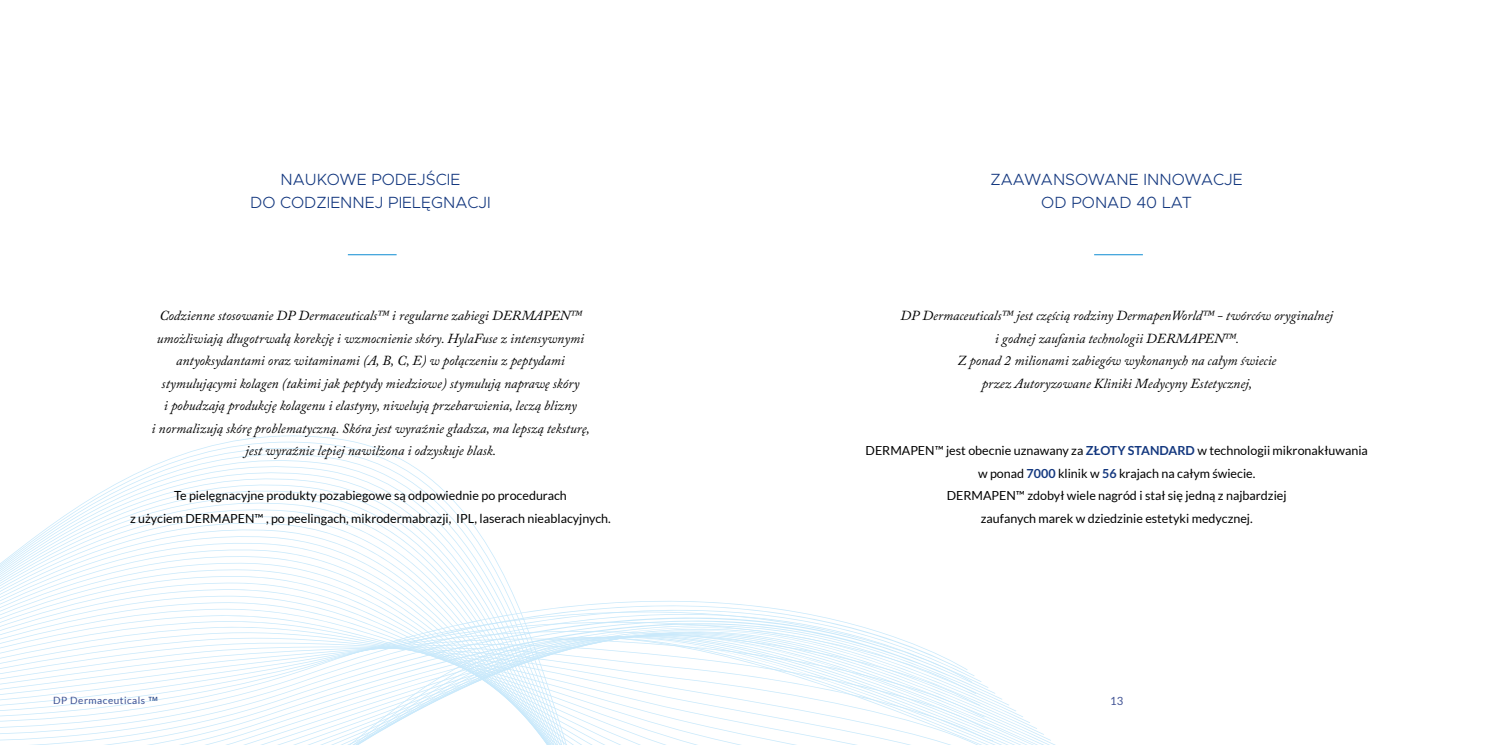
<style>
.page{position:relative;width:1489px;height:745px;background:#fff}
.page>*{position:absolute;margin:0;border:0;box-sizing:border-box;transform-origin:0 0}
.t1{font:300 16.25px/22.5px "Metropolis";color:#14387f;text-align:center}
.t2{font:italic 13.75px/22.5px "Adobe Caslon Pro";color:#000;text-align:center}
.t3{font:12.5px/22.5px "Lato";color:#000;text-align:center}
.t4{font:11.25px "Lato";color:#425495}
.t5{font:10px "Lato";letter-spacing:.05em;color:#425495}
.s1{font-weight:700;color:#14387f}
.s2{font-family:"Helvetica Neue";font-stretch:condensed;color:#14387f}
</style>
<div class="page">
<svg style="left:0;top:435px;width:1053px;height:309px"></svg>
<hr style="left:348px;top:254px;width:48px;height:1px;background:#3ea3dc">
<hr style="left:1094px;top:254px;width:48px;height:1px;background:#3ea3dc">
<p class="t1" style="left:250px;top:168px;width:242px">NAUKOWE PODEJŚCIE<br>DO CODZIENNEJ PIELĘGNACJI</p>
<p class="t2" style="left:151px;top:304px;width:440px">Codzienne stosowanie DP Dermaceuticals™ i regularne zabiegi DERMAPEN™ umożliwiają długotrwałą korekcję i wzmocnienie skóry. HylaFuse z intensywnymi antyoksydantami oraz witaminami (A, B, C, E) w połączeniu z peptydami stymulującymi kolagen (takimi jak peptydy miedziowe) stymulują naprawę skóry<br>i pobudzają produkcję kolagenu i elastyny, niwelują przebarwienia, leczą blizny<br>i normalizują skórę problematyczną. Skóra jest wyraźnie gładsza, ma lepszą teksturę, jest wyraźnie lepiej nawilżona i odzyskuje blask.</p>
<p class="t3" style="left:130px;top:484px;width:482px">Te pielęgnacyjne produkty pozabiegowe są odpowiednie po procedurach<br>z użyciem DERMAPEN™ , po peelingach, mikrodermabrazji, IPL, laserach nieablacyjnych.</p>
<p class="t1" style="left:990px;top:168px;width:254px">ZAAWANSOWANE INNOWACJE<br>OD PONAD 40 LAT</p>
<p class="t2" style="left:900px;top:304px;width:434px">DP Dermaceuticals™ jest częścią rodziny DermapenWorld™ - twórców oryginalnej i godnej zaufania technologii DERMAPEN™.<br>Z ponad 2 milionami zabiegów wykonanych na całym świecie<br>przez Autoryzowane Kliniki Medycyny Estetycznej,</p>
<p class="t3" style="left:865px;top:439px;width:504px">DERMAPEN™ jest obecnie uznawany za <span class="s1">ZŁOTY STANDARD</span> w technologii mikronakłuwania w ponad <span class="s1">7000</span> klinik w <span class="s1">56</span> krajach na całym świecie.<br>DERMAPEN™ zdobył wiele nagród i stał się jedną z najbardziej<br>zaufanych marek w dziedzinie estetyki medycznej.</p>
<p class="t5" style="left:53px;top:694px;width:106px">DP Dermaceuticals <span class="s2">™</span></p>
<p class="t4" style="left:1110px;top:694px;width:15px">13</p>
</div>
